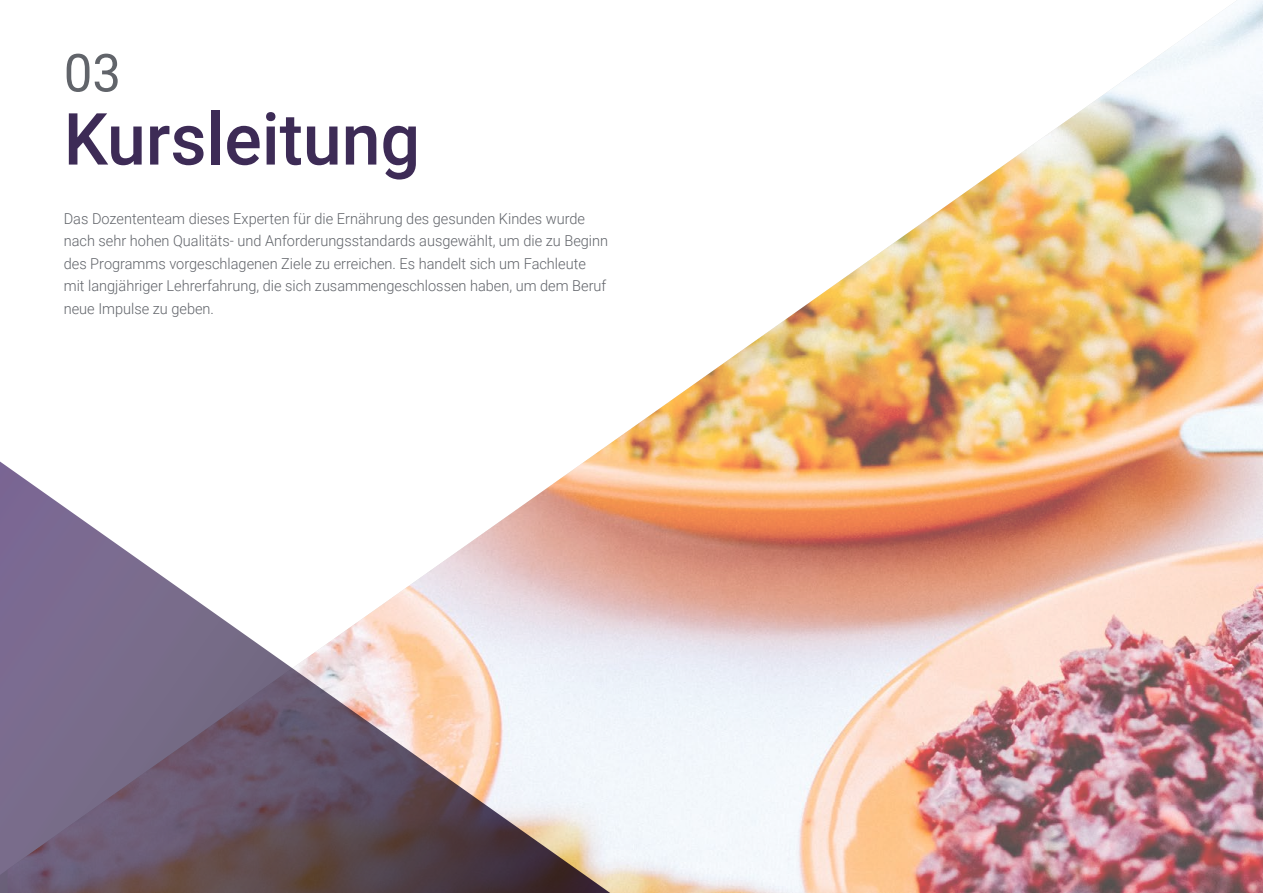
<style>
.page{position:relative;width:1263px;height:893px;background:#fff}
.page>*{position:absolute;margin:0;border:0;box-sizing:border-box;transform-origin:0 0}
.t1{font:500 72px "Roboto";color:#3d2b56}
.t2{font:52.5px "Roboto";color:#61646a}
.t3{font:300 15px/22.5px "Roboto";color:#61646a}
</style>
<div class="page">
<img style="left:607px;top:0;width:656px;height:893px">
<svg style="left:0;top:446px;width:640px;height:447px"></svg>
<h2 class="t2" style="left:64px;top:36px;width:59px">03</h2>
<h1 class="t1" style="left:64px;top:89px;width:358px">Kursleitung</h1>
<p class="t3" style="left:64px;top:207px;width:546px">Das Dozententeam dieses Experten für die Ernährung des gesunden Kindes wurde nach sehr hohen Qualitäts- und Anforderungsstandards ausgewählt, um die zu Beginn des Programms vorgeschlagenen Ziele zu erreichen. Es handelt sich um Fachleute mit langjähriger Lehrerfahrung, die sich zusammengeschlossen haben, um dem Beruf neue Impulse zu geben.</p>
</div>
